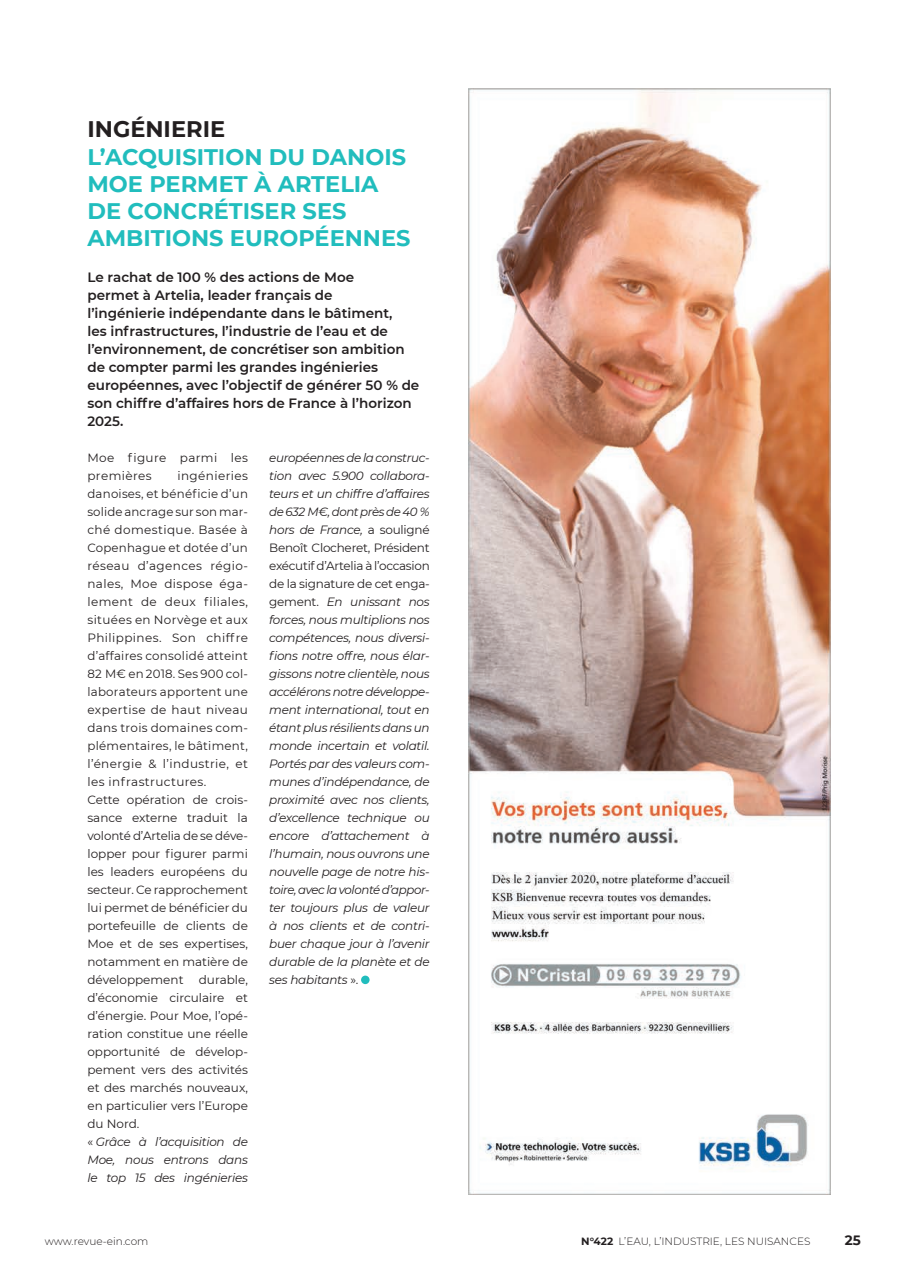
<style>
.page{position:relative;width:897px;height:1273px;background:#fff}
.page>*{position:absolute;margin:0;border:0;box-sizing:border-box;transform-origin:0 0}
.t1{font:700 22.5px/27px "Montserrat";color:#21bdbd}
.t2{font:700 22.5px "Montserrat";color:#231f20}
.t3{font:600 13.5px/18px "Montserrat";color:#231f20}
.t4{font:700 13.5px "Montserrat";color:#231f20}
.t5{font:12px/18px "Montserrat";letter-spacing:.005em;color:#231f20}
.t6{font:italic 12px/18px "Montserrat";letter-spacing:-.02em;color:#231f20;text-align:justify}
.t7{font:12px/18px "Montserrat";letter-spacing:.035em;color:#231f20}
.t8{font:300 10.5px "Montserrat";color:#231f20}
.s1{font-style:normal}
.s2{font-style:italic}
.s3{font-weight:700}
</style>
<div class="page">
<div style="left:361px;top:975px;width:8px;height:8px;background:#21bdbd;border-radius:50%"></div>
<img style="left:469px;top:88px;width:361px;height:1106px">
<h1 class="t2" style="left:87px;top:113px;width:139px">INGÉNIERIE</h1>
<h1 class="t1" style="left:87px;top:142px;width:325px">L’ACQUISITION DU DANOIS<br>MOE PERMET À ARTELIA<br>DE CONCRÉTISER SES<br>AMBITIONS EUROPÉENNES</h1>
<p class="t3" style="left:87px;top:267px;width:333px">Le rachat de 100 % des actions de Moe<br>permet à Artelia, leader français de<br>l’ingénierie indépendante dans le bâtiment,<br>les infrastructures, l’industrie de l’eau et de l’environnement, de concrétiser son ambition de compter parmi les grandes ingénieries européennes, avec l’objectif de générer 50 % de son chiffre d’affaires hors de France à l’horizon 2025.</p>
<p class="t7" style="left:87px;top:448px;width:162px">Moe figure parmi les premières</p>
<p class="t6" style="left:269px;top:448px;width:162px">européennes de la construc&shy;tion avec 5.900 collabora&shy;teurs et un chiffre d’affaires de 632 M€, dont près de 40 % hors de France, <span class="s1">a souligné Benoît Clocheret, Président exécutif d’Artelia à l’occasion de la signature de cet enga&shy;gement.</span> En unissant nos forces, nous multiplions nos compétences, nous diversi&shy;fions notre offre, nous élar&shy;gissons notre clientèle, nous accélérons notre développe&shy;ment international, tout en étant plus résilients dans un monde incertain et volatil.<br>Portés par des valeurs com&shy;munes d’indépendance, de proximité avec nos clients, d’excellence technique ou encore d’attachement à l’humain, nous ouvrons une nouvelle page de notre his&shy;toire, avec la volonté d’appor&shy;ter toujours plus de valeur à nos clients et de contri&shy;buer chaque jour à l’avenir durable de la planète et de ses habitants <span class="s1">».</span></p>
<p class="t5" style="left:87px;top:466px;width:162px;text-indent:90px">ingénieries danoises, et bénéficie d’un solide ancrage sur son mar&shy;ché domestique. Basée à<br>Copenhague et dotée d’un réseau d’agences régio&shy;nales, Moe dispose éga&shy;lement de deux filiales, situées en Norvège et aux<br>Philippines. Son chiffre d’affaires consolidé atteint<br>82 M€ en 2018. Ses 900 col&shy;laborateurs apportent une expertise de haut niveau dans trois domaines com&shy;plémentaires, le bâtiment, l’énergie &amp; l’industrie, et les infrastructures.<br>Cette opération de crois&shy;sance externe traduit la volonté d’Artelia de se déve&shy;lopper pour figurer parmi les leaders européens du secteur. Ce rapprochement lui permet de bénéficier du portefeuille de clients de<br>Moe et de ses expertises, notamment en matière de développement</p>
<p class="t5" style="left:87px;top:970px;width:162px;text-indent:111px">durable, d’économie circulaire et d’énergie. Pour Moe, l’opé&shy;ration constitue une réelle opportunité de dévelop&shy;pement vers des activités et des marchés nouveaux, en particulier vers l’Europe du Nord.<br>« <span class="s2">Grâce à l’acquisition de<br>Moe, nous entrons dans le top 15 des ingénieries</span></p>
<p class="t8" style="left:45px;top:1233px;width:105px">www.revue-ein.com</p>
<p class="t8" style="left:581px;top:1233px;width:231px"><span class="s3">N°422</span> L’EAU, L’INDUSTRIE, LES NUISANCES</p>
<p class="t4" style="left:845px;top:1229px;width:17px">25</p>
</div>
